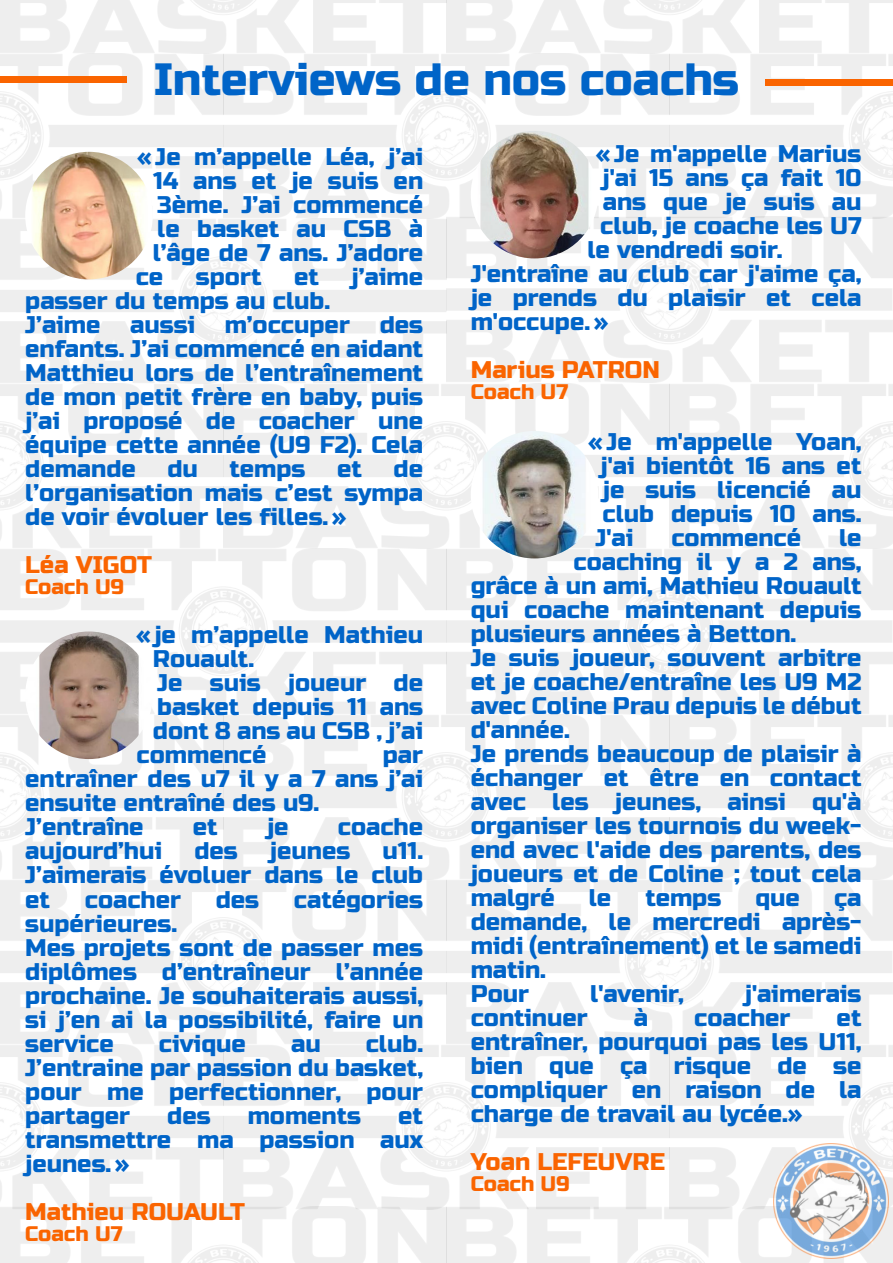
<style>
.page{position:relative;width:893px;height:1263px;background:#fff}
.page>*{position:absolute;margin:0;border:0;box-sizing:border-box;transform-origin:0 0}
.t1{font:45px "Russo One";color:#0064c8}
.t2{font:24px/24px "Russo One";color:#0064c8;text-align:justify}
.t3{font:24px "Russo One";color:#fa6400}
.t4{font:21px "Russo One";color:#fa6400}
</style>
<div class="page">
<img style="left:0;top:0;width:893px;height:219px">
<img style="left:446px;top:217px;width:447px;height:165px">
<img style="left:0;top:384px;width:893px;height:825px">
<img style="left:774px;top:1144px;width:115px;height:115px">
<div style="left:0;top:76px;width:126px;height:6px;background:#fa6400"></div>
<div style="left:765px;top:79px;width:128px;height:6px;background:#fa6400"></div>
<img style="left:25px;top:152px;width:128px;height:127px;border-radius:50%">
<img style="left:471px;top:431px;width:127px;height:127px;border-radius:50%">
<img style="left:471px;top:131px;width:127px;height:127px;border-radius:50%">
<img style="left:25px;top:631px;width:128px;height:128px;border-radius:50%">
<h1 class="t1" style="left:154px;top:54px;width:586px">Interviews de nos coachs</h1>
<p class="t2" style="left:137px;top:144px;width:288px">« Je m’appelle Léa, j’ai</p>
<p class="t2" style="left:153px;top:168px;width:272px">14 ans et je suis en</p>
<p class="t2" style="left:157px;top:192px;width:267px">3ème. J’ai commencé</p>
<p class="t2" style="left:157px;top:216px;width:267px">le basket au CSB à</p>
<p class="t2" style="left:153px;top:240px;width:272px">l’âge de 7 ans. J’adore</p>
<p class="t2" style="left:136px;top:264px;width:29px">ce</p>
<p class="t2" style="left:196px;top:264px;width:67px">sport</p>
<p class="t2" style="left:294px;top:264px;width:26px">et</p>
<p class="t2" style="left:352px;top:264px;width:73px">j’aime</p>
<p class="t2" style="left:25px;top:288px;width:399px;text-align:left">passer du temps au club.<br>J’aime aussi m’occuper des enfants. J’ai commencé en aidant<br>Matthieu lors de l’entraînement de mon petit frère en baby, puis j’ai proposé de coacher une équipe cette année (U9 F2). Cela demande</p>
<p class="t2" style="left:25px;top:456px;width:399px;text-indent:368px">de l’organisation mais c’est sympa de voir évoluer les filles. »</p>
<p class="t3" style="left:25px;top:551px;width:128px">Léa VIGOT</p>
<p class="t4" style="left:25px;top:574px;width:100px">Coach U9</p>
<p class="t2" style="left:136px;top:623px;width:288px">«je m’appelle Mathieu</p>
<p class="t2" style="left:153px;top:647px;width:103px">Rouault.</p>
<p class="t2" style="left:157px;top:671px;width:267px">Je suis joueur de</p>
<p class="t2" style="left:157px;top:695px;width:267px">basket depuis 11 ans</p>
<p class="t2" style="left:153px;top:719px;width:272px">dont 8 ans au CSB , j’ai</p>
<p class="t2" style="left:137px;top:743px;width:131px">commencé</p>
<p class="t2" style="left:167px;top:456px;width:32px">du</p>
<p class="t2" style="left:229px;top:456px;width:77px">temps</p>
<p class="t2" style="left:337px;top:456px;width:26px">et</p>
<p class="t2" style="left:25px;top:743px;width:399px;text-align:left;text-indent:357px">par entraîner des u7 il y a 7 ans j’ai ensuite entraîné des u9.<br>J’entraîne</p>
<p class="t2" style="left:193px;top:815px;width:26px">et</p>
<p class="t2" style="left:267px;top:815px;width:23px">je</p>
<p class="t2" style="left:338px;top:815px;width:87px">coache</p>
<p class="t2" style="left:25px;top:839px;width:138px">aujourd’hui</p>
<p class="t2" style="left:194px;top:839px;width:45px">des</p>
<p class="t2" style="left:270px;top:839px;width:82px">jeunes</p>
<p class="t2" style="left:25px;top:839px;width:399px;text-indent:357px">u11.<br>J’aimerais évoluer dans le club et</p>
<p class="t2" style="left:85px;top:887px;width:98px">coacher</p>
<p class="t2" style="left:216px;top:887px;width:45px">des</p>
<p class="t2" style="left:294px;top:887px;width:131px">catégories</p>
<p class="t2" style="left:25px;top:911px;width:399px;text-align:left">supérieures.<br>Mes projets sont de passer mes diplômes d’entraîneur l’année prochaine. Je souhaiterais aussi, si j’en ai la possibilité, faire un service</p>
<p class="t2" style="left:159px;top:1031px;width:89px">civique</p>
<p class="t2" style="left:291px;top:1031px;width:31px">au</p>
<p class="t2" style="left:25px;top:1031px;width:399px;text-indent:341px">club.<br>J’entraine par passion du basket, pour me perfectionner, pour partager</p>
<p class="t2" style="left:167px;top:1103px;width:45px">des</p>
<p class="t2" style="left:248px;top:1103px;width:115px">moments</p>
<p class="t2" style="left:25px;top:1103px;width:399px;text-indent:373px">et transmettre ma passion aux jeunes.»</p>
<p class="t3" style="left:25px;top:1198px;width:221px">Mathieu ROUAULT</p>
<p class="t4" style="left:25px;top:1221px;width:99px">Coach U7</p>
<p class="t2" style="left:596px;top:141px;width:267px">« Je m'appelle Marius</p>
<p class="t2" style="left:603px;top:165px;width:260px">j'ai 15 ans ça fait 10</p>
<p class="t2" style="left:603px;top:189px;width:260px">ans que je suis au</p>
<p class="t2" style="left:600px;top:213px;width:263px">club, je coache les U7</p>
<p class="t2" style="left:587px;top:237px;width:197px">le vendredi soir.</p>
<p class="t2" style="left:471px;top:261px;width:392px">J'entraîne au club car j'aime ça,</p>
<p class="t2" style="left:471px;top:285px;width:392px">je prends du plaisir et cela</p>
<p class="t2" style="left:471px;top:309px;width:139px">m'occupe. »</p>
<p class="t3" style="left:471px;top:356px;width:191px">Marius PATRON</p>
<p class="t4" style="left:471px;top:379px;width:99px">Coach U7</p>
<p class="t2" style="left:588px;top:429px;width:275px">«Je m'appelle Yoan,</p>
<p class="t2" style="left:601px;top:453px;width:262px">j'ai bientôt 16 ans et</p>
<p class="t2" style="left:603px;top:477px;width:260px">je suis licencié au</p>
<p class="t2" style="left:602px;top:501px;width:260px">club depuis 10 ans.</p>
<p class="t2" style="left:595px;top:525px;width:40px">J'ai</p>
<p class="t2" style="left:671px;top:525px;width:131px">commencé</p>
<p class="t2" style="left:839px;top:525px;width:24px">le</p>
<p class="t2" style="left:573px;top:549px;width:290px">coaching il y a 2 ans,</p>
<p class="t2" style="left:471px;top:573px;width:392px">grâce à un ami, Mathieu Rouault</p>
<p class="t2" style="left:471px;top:597px;width:392px">qui coache maintenant depuis</p>
<p class="t2" style="left:471px;top:621px;width:327px">plusieurs années à Betton.</p>
<p class="t2" style="left:471px;top:645px;width:392px">Je suis joueur, souvent arbitre</p>
<p class="t2" style="left:471px;top:669px;width:392px">et je coache/entraîne les U9 M2</p>
<p class="t2" style="left:471px;top:693px;width:392px">avec Coline Prau depuis le début</p>
<p class="t2" style="left:471px;top:717px;width:101px">d'année.</p>
<p class="t2" style="left:471px;top:741px;width:392px">Je prends beaucoup de plaisir à</p>
<p class="t2" style="left:471px;top:765px;width:392px">échanger et être en contact</p>
<p class="t2" style="left:471px;top:789px;width:392px">avec les jeunes, ainsi qu'à</p>
<p class="t2" style="left:471px;top:813px;width:392px">organiser les tournois du week-</p>
<p class="t2" style="left:471px;top:837px;width:392px">end avec l'aide des parents, des</p>
<p class="t2" style="left:471px;top:861px;width:392px">joueurs et de Coline ; tout cela</p>
<p class="t2" style="left:471px;top:885px;width:85px">malgré</p>
<p class="t2" style="left:589px;top:885px;width:24px">le</p>
<p class="t2" style="left:645px;top:885px;width:77px">temps</p>
<p class="t2" style="left:755px;top:885px;width:46px">que</p>
<p class="t2" style="left:471px;top:885px;width:392px;text-align:left;text-indent:363px">ça demande, le mercredi après&shy;midi (entraînement) et le samedi matin.<br>Pour</p>
<p class="t2" style="left:590px;top:981px;width:95px">l'avenir,</p>
<p class="t2" style="left:745px;top:981px;width:118px">j'aimerais</p>
<p class="t2" style="left:471px;top:1005px;width:119px">continuer</p>
<p class="t2" style="left:634px;top:1005px;width:16px">à</p>
<p class="t2" style="left:694px;top:1005px;width:98px">coacher</p>
<p class="t2" style="left:471px;top:1005px;width:392px;text-indent:366px">et entraîner, pourquoi pas les U11, bien que ça risque de se compliquer en raison de la charge de travail au lycée.»</p>
<p class="t3" style="left:471px;top:1148px;width:196px">Yoan LEFEUVRE</p>
<p class="t4" style="left:471px;top:1171px;width:100px">Coach U9</p>
</div>
